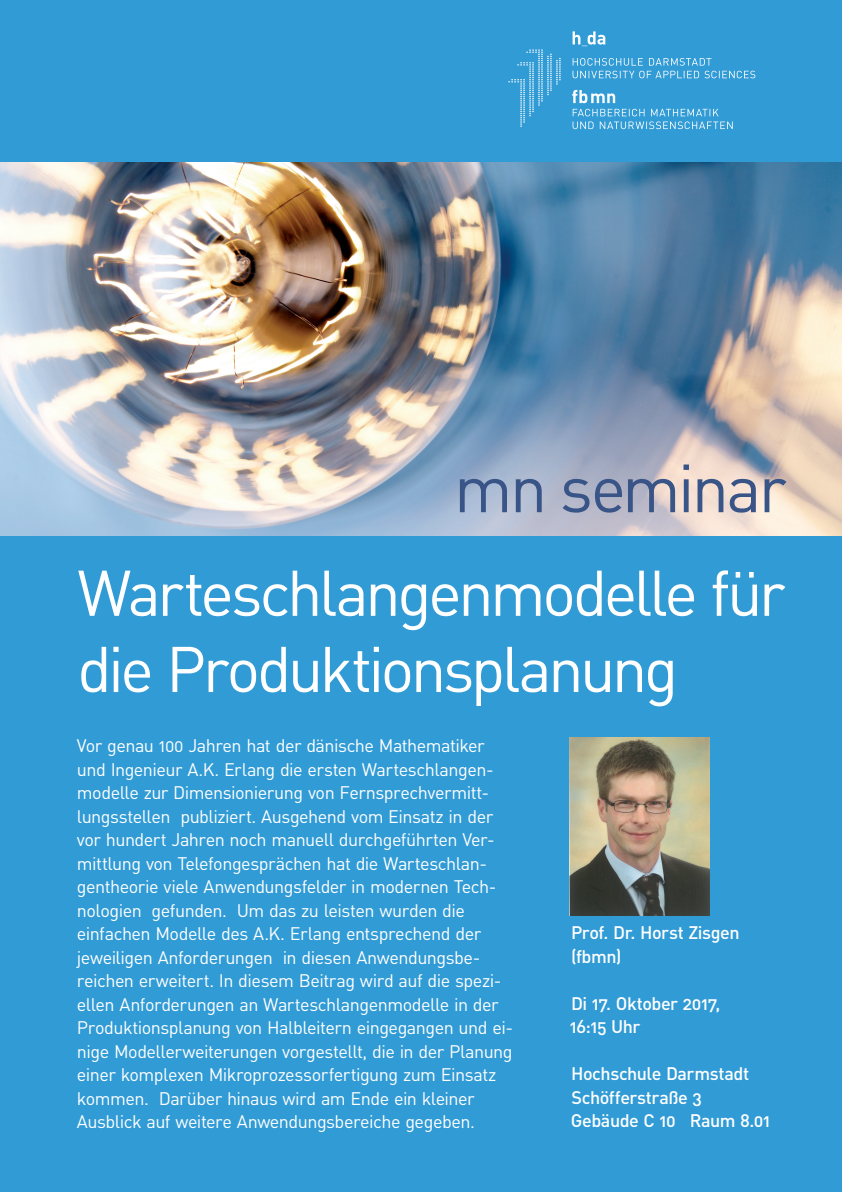
<style>
.page{position:relative;width:842px;height:1192px;background:#319bd6}
.page>*{position:absolute;margin:0;border:0;box-sizing:border-box;transform-origin:0 0}
.t1{font:66.95px "DINOT";letter-spacing:-.045em;color:#395487}
.t2{font:63.5px/76.2px "DINOT";letter-spacing:-.055em;color:#fff}
.t3{font:18px/23.5px "DINOT";letter-spacing:-.03em;color:#fff}
.t4{font:500 18px/23.5px "DINOT";letter-spacing:-.025em;color:#fff}
</style>
<div class="page">
<img style="left:0;top:163px;width:842px;height:372px">
<svg style="left:508px;top:49px;width:53px;height:78px"></svg>
<svg style="left:573px;top:31px;width:32px;height:15px"></svg>
<svg style="left:573px;top:58px;width:182px;height:20px"></svg>
<svg style="left:572px;top:90px;width:43px;height:13px"></svg>
<svg style="left:573px;top:109px;width:160px;height:20px"></svg>
<img style="left:569px;top:738px;width:140px;height:177px">
<h1 class="t1" style="left:454px;top:443px;width:334px">mn seminar</h1>
<h2 class="t2" style="left:77px;top:552px;width:710px">Warteschlangenmodelle für die Produktionsplanung</h2>
<p class="t3" style="left:77px;top:733px;width:438px">Vor genau 100 Jahren hat der dänische Mathematiker und Ingenieur A.K. Erlang die ersten Warteschlangen&shy;modelle zur Dimensionierung von Fernsprechvermitt&shy;lungsstellen publiziert. Ausgehend vom Einsatz in der vor hundert Jahren noch manuell durchgeführten Ver&shy;mittlung von Telefongesprächen hat die Warteschlan&shy;gentheorie viele Anwendungsfelder in modernen Tech&shy;nologien gefunden. Um das zu leisten wurden die einfachen Modelle des A.K. Erlang entsprechend der jeweiligen Anforderungen in diesen Anwendungsbe&shy;reichen erweitert. In diesem Beitrag wird auf die spezi&shy;ellen Anforderungen an Warteschlangenmodelle in der Produktionsplanung von Halbleitern eingegangen und ei&shy;nige Modellerweiterungen vorgestellt, die in der Planung einer komplexen Mikroprozessorfertigung zum Einsatz kommen. Darüber hinaus wird am Ende ein kleiner Ausblick auf weitere Anwendungsbereiche gegeben.</p>
<p class="t4" style="left:571px;top:920px;width:170px">Prof. Dr. Horst Zisgen (fbmn)</p>
<p class="t4" style="left:570px;top:991px;width:152px">Di 17. Oktober 2017,<br>16:15 Uhr</p>
<p class="t4" style="left:571px;top:1061px;width:201px">Hochschule Darmstadt<br>Schöfferstraße 3<br>Gebäude C 10 Raum 8.01</p>
</div>
